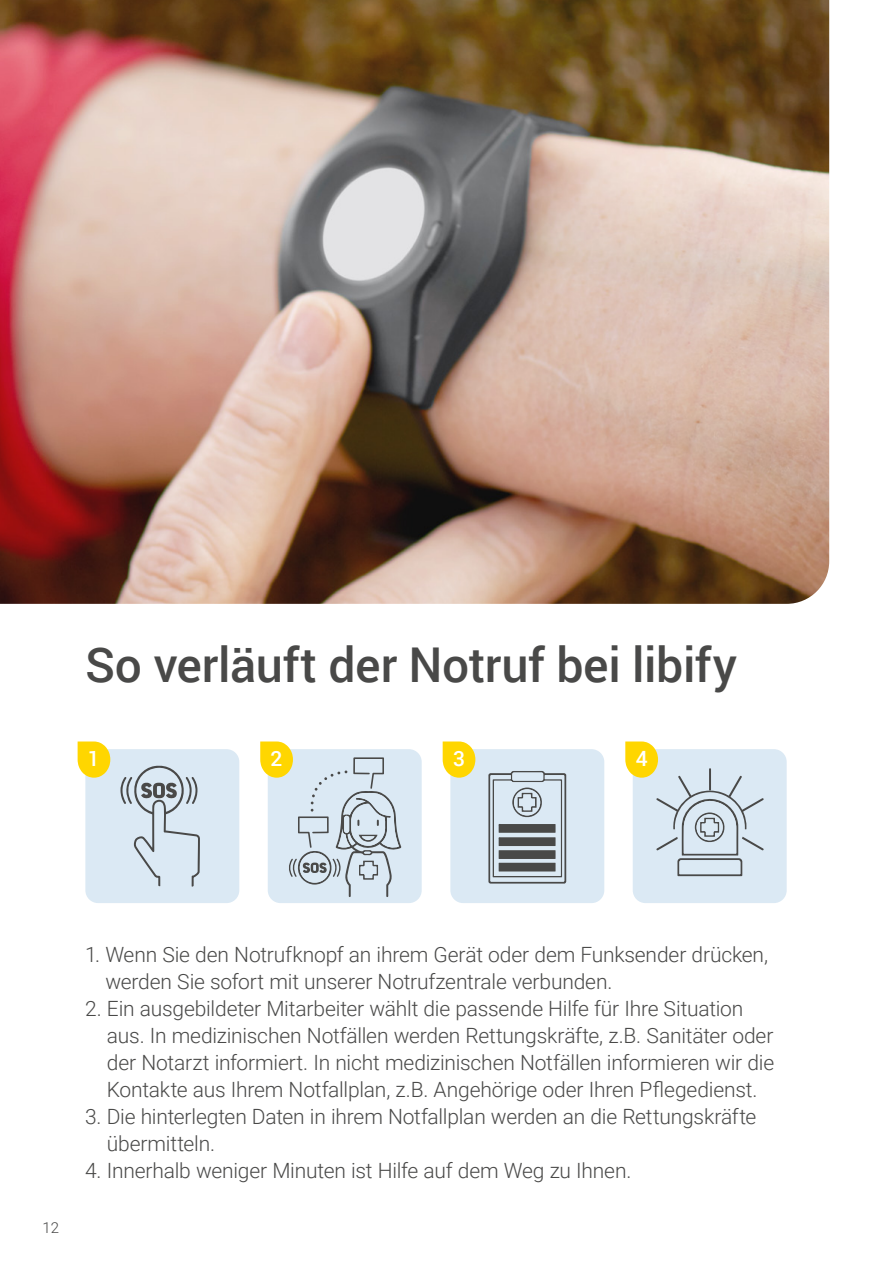
<style>
.page{position:relative;width:893px;height:1263px;background:#fff}
.page>*{position:absolute;margin:0;border:0;box-sizing:border-box;transform-origin:0 0}
.t1{font:500 48px "Roboto";letter-spacing:-.005em;color:#494948}
.t2{font:300 21px/27px "Roboto";letter-spacing:-.01em;color:#494948}
.t3{font:500 21px "Roboto";color:#fff}
.t4{font:300 15px "Roboto";color:#494948}
</style>
<div class="page">
<img style="left:0;top:0;width:829px;height:604px">
<div style="left:85px;top:749px;width:154px;height:154px;background:#dbe9f4;border-radius:13px"></div>
<div style="left:268px;top:749px;width:154px;height:154px;background:#dbe9f4;border-radius:13px"></div>
<svg style="left:120px;top:765px;width:80px;height:122px"></svg>
<div style="left:633px;top:749px;width:154px;height:154px;background:#dbe9f4;border-radius:13px"></div>
<div style="left:450px;top:749px;width:154px;height:154px;background:#dbe9f4;border-radius:13px"></div>
<svg style="left:488px;top:771px;width:78px;height:113px"></svg>
<svg style="left:78px;top:741px;width:32px;height:37px"></svg>
<svg style="left:260px;top:741px;width:141px;height:156px"></svg>
<svg style="left:443px;top:741px;width:32px;height:37px"></svg>
<svg style="left:625px;top:741px;width:139px;height:135px"></svg>
<h1 class="t1" style="left:85px;top:631px;width:653px">So verläuft der Notruf bei libify</h1>
<p class="t3" style="left:88px;top:744px;width:13px">1</p>
<p class="t3" style="left:271px;top:744px;width:13px">2</p>
<p class="t3" style="left:453px;top:744px;width:13px">3</p>
<p class="t3" style="left:636px;top:744px;width:13px">4</p>
<p class="t4" style="left:43px;top:1217px;width:18px">12</p>
<p class="t2" style="left:105px;top:940px;width:664px;text-indent:-20px">1. Wenn Sie den Notrufknopf an ihrem Gerät oder dem Funksender drücken, werden Sie sofort mit unserer Notrufzentrale verbunden.</p>
<p class="t2" style="left:107px;top:994px;width:669px;text-indent:-22px">2. Ein ausgebildeter Mitarbeiter wählt die passende Hilfe für Ihre Situation aus. In medizinischen Notfällen werden Rettungskräfte, z.B. Sanitäter oder der Notarzt informiert. In nicht medizinischen Notfällen informieren wir die Kontakte aus Ihrem Notfallplan, z.B. Angehörige oder Ihren Pflegedienst.</p>
<p class="t2" style="left:107px;top:1102px;width:651px;text-indent:-22px">3. Die hinterlegten Daten in ihrem Notfallplan werden an die Rettungskräfte übermitteln.</p>
<p class="t2" style="left:85px;top:1156px;width:548px">4. Innerhalb weniger Minuten ist Hilfe auf dem Weg zu Ihnen.</p>
</div>
